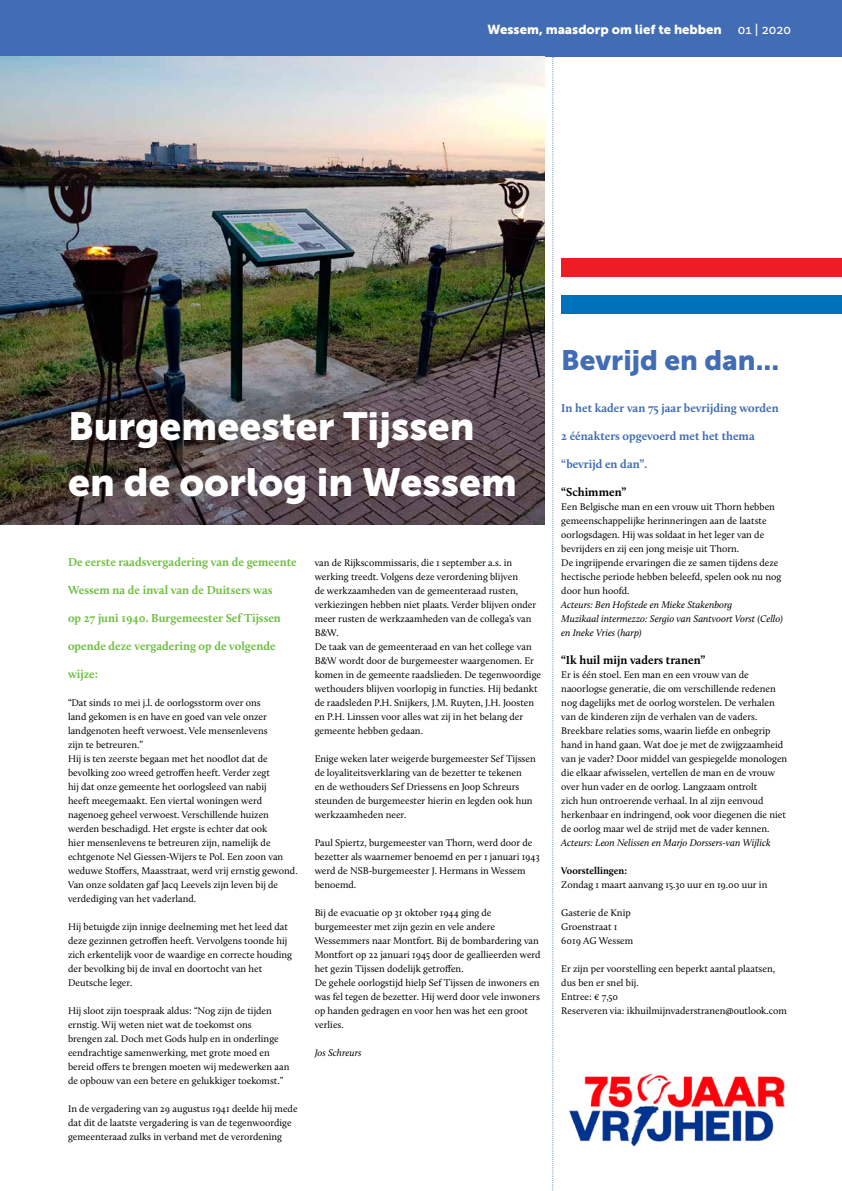
<style>
.page{position:relative;width:842px;height:1191px;background:#fff}
.page>*{position:absolute;margin:0;border:0;box-sizing:border-box;transform-origin:0 0}
.t1{font:39px/56px "Museo Sans 900";color:#fff}
.t2{font:28px "Museo Sans 900";color:#426cb4}
.t3{font:13px "Museo Sans 900";color:#fff}
.t4{font:700 12px "Calluna";color:#6fbe44}
.t5{font:700 12px "Calluna";color:#426cb4}
.t6{font:700 12px "Calluna";color:#000}
.t7{font:10px/14px "Calluna";color:#000}
.t8{font:italic 10px/14px "Calluna";color:#000}
.t9{font:700 10px "Calluna";color:#000}
.s1{font-family:"Museo Sans 500"}
</style>
<div class="page">
<div style="left:0;top:0;width:842px;height:57px;background:#426cb4"></div>
<img style="left:0;top:57px;width:544px;height:467px">
<svg style="left:552px;top:57px;width:2px;height:1134px"></svg>
<img style="left:569px;top:1073px;width:216px;height:74px">
<div style="left:561px;top:258px;width:281px;height:19px;background:#ed1d24"></div>
<div style="left:561px;top:295px;width:281px;height:19px;background:#0072bc"></div>
<h3 class="t3" style="left:487px;top:22px;width:305px">Wessem, maasdorp om lief te hebben <span class="s1">01 | 2020</span></h3>
<h1 class="t1" style="left:68px;top:398px;width:450px">Burgemeester Tijssen en de oorlog in Wessem</h1>
<p class="t4" style="left:68px;top:555px;width:230px">De eerste raadsvergadering van de gemeente</p>
<p class="t4" style="left:68px;top:583px;width:206px">Wessem na de inval van de Duitsers was</p>
<p class="t4" style="left:68px;top:611px;width:214px">op 27 juni 1940. Burgemeester Sef Tijssen</p>
<p class="t4" style="left:68px;top:639px;width:209px">opende deze vergadering op de volgende</p>
<p class="t4" style="left:68px;top:667px;width:32px">wijze:</p>
<p class="t7" style="left:68px;top:696px;width:231px">“Dat sinds 10 mei j.l. de oorlogsstorm over ons<br>land gekomen is en have en goed van vele onzer landgenoten heeft verwoest. Vele mensenlevens<br>zijn te betreuren.”<br>Hij is ten zeerste begaan met het noodlot dat de bevolking zoo wreed getroffen heeft. Verder zegt<br>hij dat onze gemeente het oorlogsleed van nabij<br>heeft meegemaakt. Een viertal woningen werd nagenoeg geheel verwoest. Verschillende huizen werden beschadigd. Het ergste is echter dat ook<br>hier mensenlevens te betreuren zijn, namelijk de echtgenote Nel Giessen-Wijers te Pol. Een zoon van weduwe Stoffers, Maasstraat, werd vrij ernstig gewond.<br>Van onze soldaten gaf Jacq Leevels zijn leven bij de verdediging van het vaderland.</p>
<p class="t7" style="left:68px;top:920px;width:226px">Hij betuigde zijn innige deelneming met het leed dat deze gezinnen getroffen heeft. Vervolgens toonde hij zich erkentelijk voor de waardige en correcte houding der bevolking bij de inval en doortocht van het Deutsche leger.</p>
<p class="t7" style="left:68px;top:1004px;width:223px">Hij sloot zijn toespraak aldus: “Nog zijn de tijden ernstig. Wij weten niet wat de toekomst ons<br>brengen zal. Doch met Gods hulp en in onderlinge eendrachtige samenwerking, met grote moed en bereid offers te brengen moeten wij medewerken aan de opbouw van een betere en gelukkiger toekomst.”</p>
<p class="t7" style="left:68px;top:1102px;width:231px">In de vergadering van 29 augustus 1941 deelde hij mede dat dit de laatste vergadering is van de tegenwoordige gemeenteraad zulks in verband met de verordening</p>
<p class="t7" style="left:315px;top:556px;width:228px">van de Rijkscommissaris, die 1 september a.s. in werking treedt. Volgens deze verordening blijven<br>de werkzaamheden van de gemeenteraad rusten, verkiezingen hebben niet plaats. Verder blijven onder meer rusten de werkzaamheden van de collega’s van B&amp;W.<br>De taak van de gemeenteraad en van het college van B&amp;W wordt door de burgemeester waargenomen. Er komen in de gemeente raadslieden. De tegenwoordige wethouders blijven voorlopig in functies. Hij bedankt de raadsleden P.H. Snijkers, J.M. Ruyten, J.H. Joosten en P.H. Linssen voor alles wat zij in het belang der gemeente hebben gedaan.</p>
<p class="t7" style="left:315px;top:752px;width:223px">Enige weken later weigerde burgemeester Sef Tijssen de loyaliteitsverklaring van de bezetter te tekenen<br>en de wethouders Sef Driessens en Joop Schreurs steunden de burgemeester hierin en legden ook hun werkzaamheden neer.</p>
<p class="t7" style="left:315px;top:836px;width:227px">Paul Spiertz, burgemeester van Thorn, werd door de bezetter als waarnemer benoemd en per 1 januari 1943 werd de NSB-burgemeester J. Hermans in Wessem benoemd.</p>
<p class="t7" style="left:315px;top:906px;width:227px">Bij de evacuatie op 31 oktober 1944 ging de burgemeester met zijn gezin en vele andere Wessemmers naar Montfort. Bij de bombardering van Montfort op 22 januari 1945 door de geallieerden werd het gezin Tijssen dodelijk getroffen.<br>De gehele oorlogstijd hielp Sef Tijssen de inwoners en was fel tegen de bezetter. Hij werd door vele inwoners op handen gedragen en voor hen was het een groot verlies.</p>
<p class="t8" style="left:315px;top:1046px;width:48px">Jos Schreurs</p>
<h2 class="t2" style="left:561px;top:344px;width:219px">Bevrijd en dan...</h2>
<p class="t5" style="left:561px;top:401px;width:219px">In het kader van 75 jaar bevrijding worden</p>
<p class="t5" style="left:561px;top:429px;width:195px">2 éénakters opgevoerd met het thema</p>
<p class="t5" style="left:561px;top:457px;width:87px">“bevrijd en dan”.</p>
<p class="t6" style="left:561px;top:485px;width:66px">“Schimmen”</p>
<p class="t7" style="left:561px;top:500px;width:221px">Een Belgische man en een vrouw uit Thorn hebben gemeenschappelijke herinneringen aan de laatste oorlogsdagen. Hij was soldaat in het leger van de bevrijders en zij een jong meisje uit Thorn.<br>De ingrijpende ervaringen die ze samen tijdens deze hectische periode hebben beleefd, spelen ook nu nog door hun hoofd.</p>
<p class="t8" style="left:561px;top:598px;width:223px">Acteurs: Ben Hofstede en Mieke Stakenborg<br>Muzikaal intermezzo: Sergio van Santvoort Vorst (Cello) en Ineke Vries (harp)</p>
<p class="t6" style="left:561px;top:653px;width:145px">“Ik huil mijn vaders tranen”</p>
<p class="t7" style="left:561px;top:668px;width:228px">Er is één stoel. Een man en een vrouw van de naoorlogse generatie, die om verschillende redenen nog dagelijks met de oorlog worstelen. De verhalen van de kinderen zijn de verhalen van de vaders.<br>Breekbare relaties soms, waarin liefde en onbegrip hand in hand gaan. Wat doe je met de zwijgzaamheid van je vader? Door middel van gespiegelde monologen die elkaar afwisselen, vertellen de man en de vrouw over hun vader en de oorlog. Langzaam ontrolt<br>zich hun ontroerende verhaal. In al zijn eenvoud herkenbaar en indringend, ook voor diegenen die niet de oorlog maar wel de strijd met de vader kennen.</p>
<p class="t8" style="left:561px;top:836px;width:211px">Acteurs: Leon Nelissen en Marjo Dorssers-van Wijlick</p>
<p class="t9" style="left:561px;top:864px;width:67px">Voorstellingen:</p>
<p class="t7" style="left:561px;top:878px;width:208px">Zondag 1 maart aanvang 15.30 uur en 19.00 uur in</p>
<p class="t7" style="left:561px;top:906px;width:73px">Gasterie de Knip<br>Groenstraat 1<br>6019 AG Wessem</p>
<p class="t7" style="left:561px;top:962px;width:227px">Er zijn per voorstelling een beperkt aantal plaatsen, dus ben er snel bij.<br>Entree: € 7,50<br>Reserveren via: ikhuilmijnvaderstranen@outlook.com</p>
</div>
